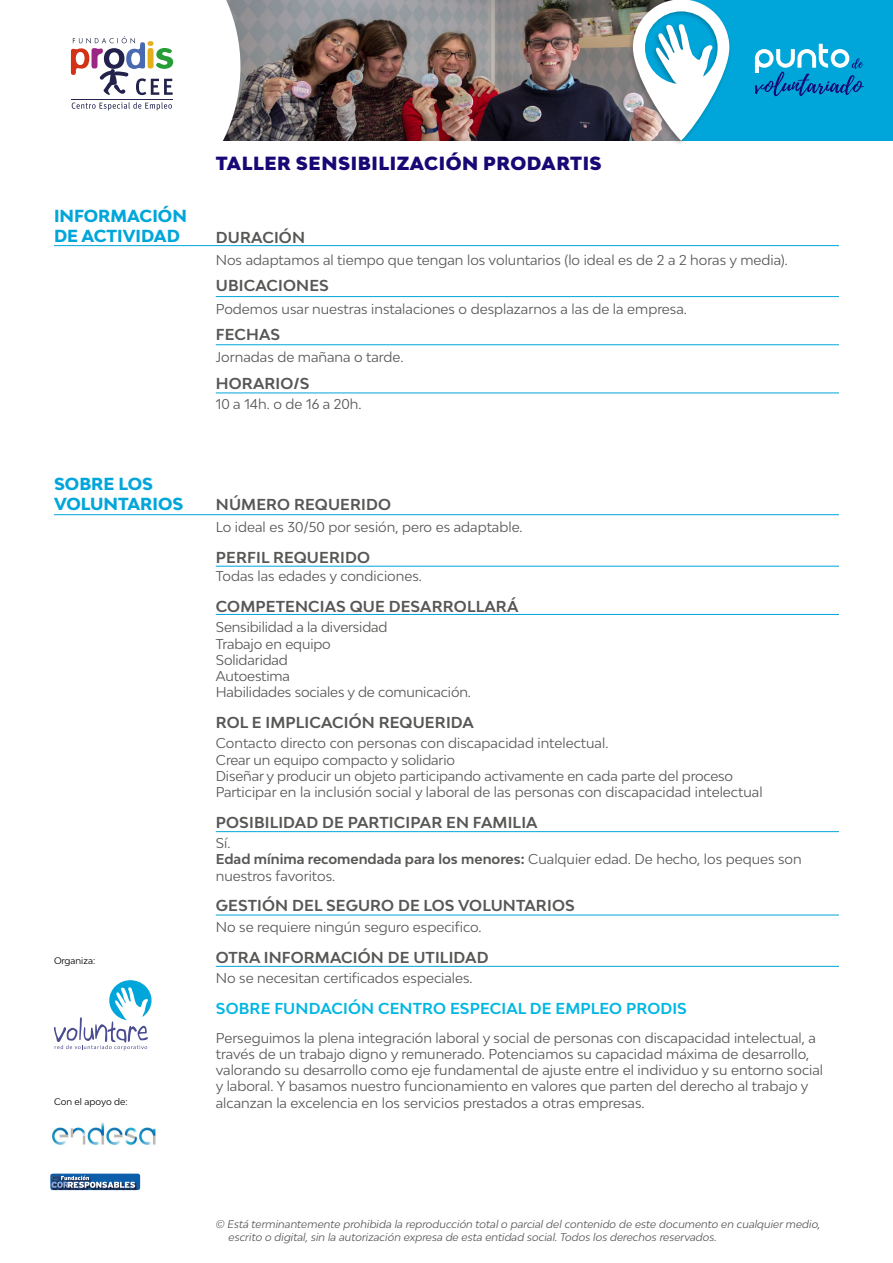
<style>
.page{position:relative;width:893px;height:1263px;background:#fff}
.page>*{position:absolute;margin:0;border:0;box-sizing:border-box;transform-origin:0 0}
.t1{font:900 18px "Bw Modelica";letter-spacing:.03em;color:#170875}
.t2{font:800 16.5px/19.8px "Bw Modelica";color:#00a6da}
.t3{font:700 15px "Bw Modelica";letter-spacing:.01em;color:#575756}
.t4{font:700 15px "Bw Modelica";letter-spacing:.01em;color:#00b7e3}
.t5{font:13.5px/16.2px "Bw Modelica";color:#575756}
.t6{font:italic 10.5px/12.6px "Bw Modelica";color:#575756}
.t7{font:9px "Bw Modelica";color:#000}
.s1{font-weight:700}
</style>
<div class="page">
<svg style="left:54px;top:980px;width:98px;height:70px"></svg>
<div style="left:50px;top:1173px;width:90px;height:17px;background:#0c5eaa;border-radius:2px"></div>
<img style="left:52px;top:1182px;width:86px;height:9px">
<svg style="left:51px;top:1175px;width:84px;height:13px"></svg>
<img style="left:51px;top:1123px;width:105px;height:22px">
<img style="left:240px;top:0;width:386px;height:140px">
<div style="left:681px;top:0;width:212px;height:140px;background:#00a6da"></div>
<svg style="left:755px;top:44px;width:109px;height:53px"></svg>
<div style="left:626px;top:0;width:106px;height:147px;background:#000;opacity:.26"></div>
<svg style="left:633px;top:0;width:96px;height:141px"></svg>
<svg style="left:70px;top:0;width:170px;height:141px"></svg>
<hr style="left:54px;top:514px;width:785px;height:1px;background:#00a6da">
<hr style="left:54px;top:245px;width:785px;height:1px;background:#00a6da">
<hr style="left:216px;top:831px;width:623px;height:1px;background:#00a6da">
<hr style="left:216px;top:614px;width:623px;height:1px;background:#00a6da">
<hr style="left:216px;top:296px;width:623px;height:1px;background:#00a6da">
<hr style="left:216px;top:344px;width:623px;height:1px;background:#00a6da">
<hr style="left:216px;top:393px;width:623px;height:1px;background:#00a6da">
<hr style="left:216px;top:566px;width:623px;height:1px;background:#00a6da">
<hr style="left:216px;top:915px;width:623px;height:1px;background:#00a6da">
<hr style="left:216px;top:966px;width:623px;height:1px;background:#00a6da">
<svg style="left:71px;top:36px;width:102px;height:74px"></svg>
<p class="t2" style="left:54px;top:205px;width:134px">INFORMACIÓN<br>DE ACTIVIDAD</p>
<p class="t2" style="left:54px;top:474px;width:131px">SOBRE LOS<br>VOLUNTARIOS</p>
<p class="t7" style="left:54px;top:955px;width:43px">Organiza:</p>
<p class="t7" style="left:54px;top:1096px;width:75px">Con el apoyo de:</p>
<h1 class="t1" style="left:216px;top:152px;width:387px">TALLER SENSIBILIZACIÓN PRODARTIS</h1>
<p class="t3" style="left:216px;top:227px;width:91px">DURACIÓN</p>
<p class="t5" style="left:216px;top:251px;width:574px">Nos adaptamos al tiempo que tengan los voluntarios (lo ideal es de 2 a 2 horas y media).</p>
<p class="t3" style="left:216px;top:276px;width:115px">UBICACIONES</p>
<p class="t5" style="left:216px;top:300px;width:473px">Podemos usar nuestras instalaciones o desplazarnos a las de la empresa.</p>
<p class="t3" style="left:216px;top:325px;width:66px">FECHAS</p>
<p class="t5" style="left:216px;top:349px;width:189px">Jornadas de mañana o tarde.</p>
<p class="t3" style="left:216px;top:374px;width:95px">HORARIO/S</p>
<p class="t5" style="left:216px;top:396px;width:147px">10 a 14h. o de 16 a 20h.</p>
<p class="t3" style="left:216px;top:495px;width:177px">NÚMERO REQUERIDO</p>
<p class="t5" style="left:216px;top:519px;width:308px">Lo ideal es 30/50 por sesión, pero es adaptable.</p>
<p class="t3" style="left:216px;top:548px;width:156px">PERFIL REQUERIDO</p>
<p class="t5" style="left:216px;top:568px;width:208px">Todas las edades y condiciones.</p>
<p class="t3" style="left:216px;top:596px;width:304px">COMPETENCIAS QUE DESARROLLARÁ</p>
<p class="t5" style="left:216px;top:619px;width:257px">Sensibilidad a la diversidad<br>Trabajo en equipo<br>Solidaridad<br>Autoestima<br>Habilidades sociales y de comunicación.</p>
<p class="t3" style="left:216px;top:712px;width:260px">ROL E IMPLICACIÓN REQUERIDA</p>
<p class="t5" style="left:216px;top:735px;width:548px">Contacto directo con personas con discapacidad intelectual.<br>Crear un equipo compacto y solidario<br>Diseñar y producir un objeto participando activamente en cada parte del proceso Participar en la inclusión social y laboral de las personas con discapacidad intelectual</p>
<p class="t3" style="left:216px;top:812px;width:323px">POSIBILIDAD DE PARTICIPAR EN FAMILIA</p>
<p class="t5" style="left:216px;top:835px;width:587px">Sí.<br><span class="s1">Edad mínima recomendada para los menores:</span> Cualquier edad. De hecho, los peques son nuestros favoritos.</p>
<p class="t3" style="left:216px;top:896px;width:360px">GESTIÓN DEL SEGURO DE LOS VOLUNTARIOS</p>
<p class="t5" style="left:216px;top:918px;width:267px">No se requiere ningún seguro especifico.</p>
<p class="t3" style="left:216px;top:947px;width:274px">OTRA INFORMACIÓN DE UTILIDAD</p>
<p class="t5" style="left:216px;top:969px;width:258px">No se necesitan certificados especiales.</p>
<p class="t4" style="left:216px;top:998px;width:473px">SOBRE FUNDACIÓN CENTRO ESPECIAL DE EMPLEO PRODIS</p>
<p class="t5" style="left:216px;top:1029px;width:609px">Perseguimos la plena integración laboral y social de personas con discapacidad intelectual, a través de un trabajo digno y remunerado. Potenciamos su capacidad máxima de desarrollo, valorando su desarrollo como eje fundamental de ajuste entre el individuo y su entorno social y laboral. Y basamos nuestro funcionamiento en valores que parten del derecho al trabajo y alcanzan la excelencia en los servicios prestados a otras empresas.</p>
<p class="t6" style="left:229px;top:1218px;width:594px;text-indent:-13px">© Está terminantemente prohibida la reproducción total o parcial del contenido de este documento en cualquier medio, escrito o digital, sin la autorización expresa de esta entidad social. Todos los derechos reservados.</p>
</div>
